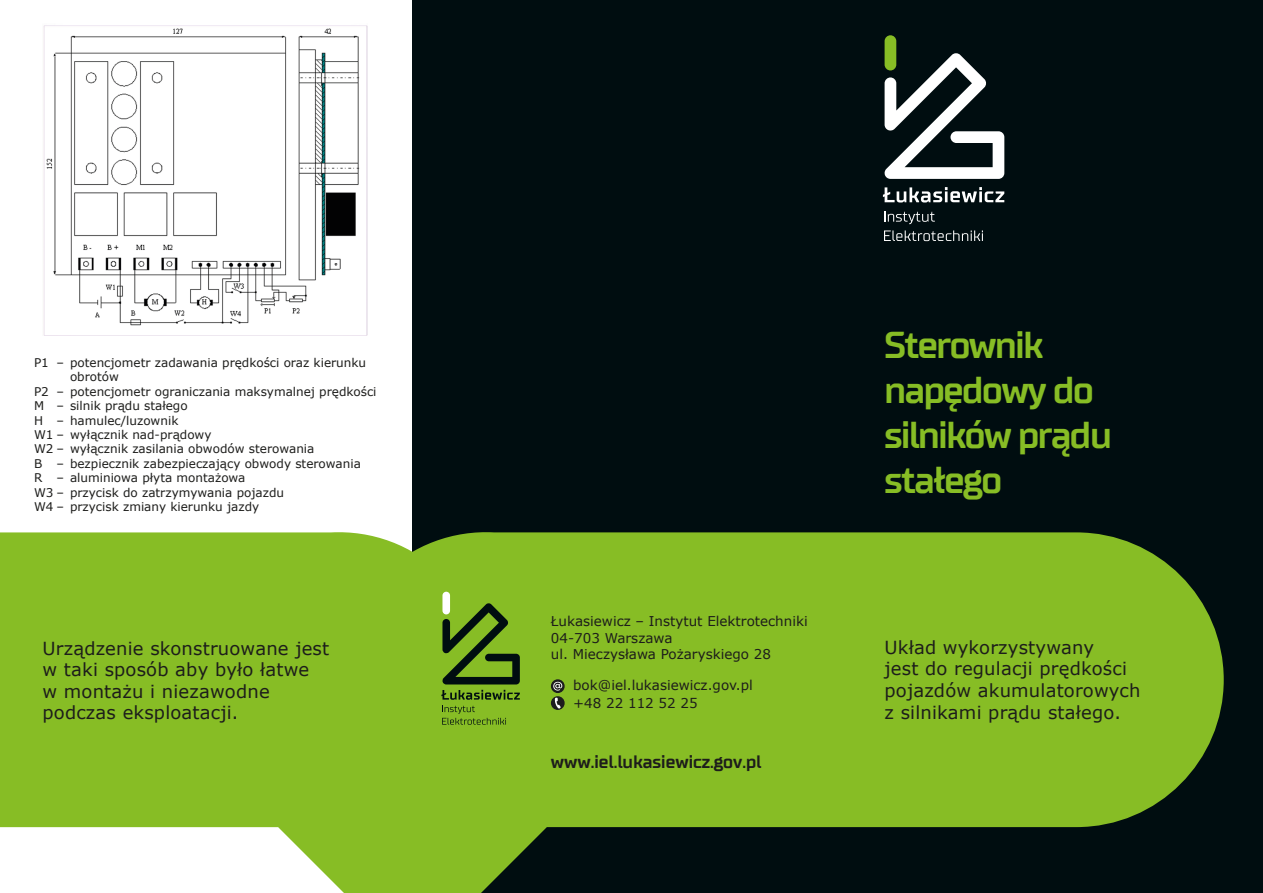
<style>
.page{position:relative;width:1263px;height:893px;background:#fff}
.page>*{position:absolute;margin:0;border:0;box-sizing:border-box;transform-origin:0 0}
.t1{font:700 37.5px/45px "TT Supermolot";letter-spacing:-.04em;color:#87bd25}
.t2{font:18px/21.6px "Verdana";letter-spacing:.01em;color:#1d1d1b}
.t3{font:700 18px "TT Supermolot";color:#1d1d1b}
.t4{font:13.5px "Verdana";color:#1d1d1b}
.t5{font:12px/14.4px "Verdana";color:#1d1d1b}
</style>
<div class="page">
<div style="left:412px;top:0;width:851px;height:893px;background:#000d10"></div>
<img style="left:43px;top:25px;width:325px;height:311px">
<div style="left:0;top:532px;width:216px;height:296px;background:#87bd25"></div>
<svg style="left:216px;top:532px;width:1008px;height:361px;fill:#87bd25"></svg>
<svg style="left:884px;top:53px;width:120px;height:126px"></svg>
<div style="left:884px;top:35px;width:12px;height:35px;background:#87bd25;border-radius:6px"></div>
<svg style="left:883px;top:187px;width:121px;height:15px"></svg>
<svg style="left:884px;top:211px;width:51px;height:13px"></svg>
<svg style="left:884px;top:230px;width:99px;height:11px"></svg>
<svg style="left:551px;top:679px;width:14px;height:14px"></svg>
<svg style="left:553px;top:682px;width:9px;height:9px"></svg>
<svg style="left:551px;top:696px;width:14px;height:14px"></svg>
<svg style="left:555px;top:698px;width:6px;height:11px"></svg>
<svg style="left:442px;top:603px;width:78px;height:81px"></svg>
<div style="left:442px;top:592px;width:8px;height:22px;background:#fff;border-radius:4px"></div>
<svg style="left:441px;top:690px;width:79px;height:35px"></svg>
<p class="t5" style="left:70px;top:355px;width:298px;text-indent:-36px">P1 – potencjometr zadawania prędkości oraz kierunku obrotów</p>
<p class="t5" style="left:34px;top:384px;width:344px">P2 – potencjometr ograniczania maksymalnej prędkości</p>
<p class="t5" style="left:34px;top:399px;width:155px">M – silnik prądu stałego</p>
<p class="t5" style="left:34px;top:413px;width:146px">H – hamulec/luzownik</p>
<p class="t5" style="left:34px;top:427px;width:179px">W1 – wyłącznik nad-prądowy</p>
<p class="t5" style="left:34px;top:442px;width:282px">W2 – wyłącznik zasilania obwodów sterowania</p>
<p class="t5" style="left:34px;top:456px;width:328px">B – bezpiecznik zabezpieczający obwody sterowania</p>
<p class="t5" style="left:34px;top:471px;width:213px">R – aluminiowa płyta montażowa</p>
<p class="t5" style="left:34px;top:485px;width:252px">W3 – przycisk do zatrzymywania pojazdu</p>
<p class="t5" style="left:34px;top:499px;width:227px">W4 – przycisk zmiany kierunku jazdy</p>
<p class="t2" style="left:43px;top:637px;width:288px">Urządzenie skonstruowane jest w taki sposób aby było łatwe<br>w montażu i niezawodne podczas eksploatacji.</p>
<p class="t4" style="left:551px;top:612px;width:258px">Łukasiewicz – Instytut Elektrotechniki</p>
<p class="t4" style="left:551px;top:629px;width:123px">04-703 Warszawa</p>
<p class="t4" style="left:551px;top:645px;width:222px">ul. Mieczysława Pożaryskiego 28</p>
<p class="t4" style="left:573px;top:676px;width:181px">bok@iel.lukasiewicz.gov.pl</p>
<p class="t4" style="left:573px;top:693px;width:126px">+48 22 112 52 25</p>
<p class="t3" style="left:551px;top:750px;width:212px">www.iel.lukasiewicz.gov.pl</p>
<p class="t1" style="left:884px;top:322px;width:229px">Sterownik napędowy do silników prądu stałego</p>
<p class="t2" style="left:884px;top:636px;width:258px">Układ wykorzystywany<br>jest do regulacji prędkości pojazdów akumulatorowych z silnikami prądu stałego.</p>
</div>
